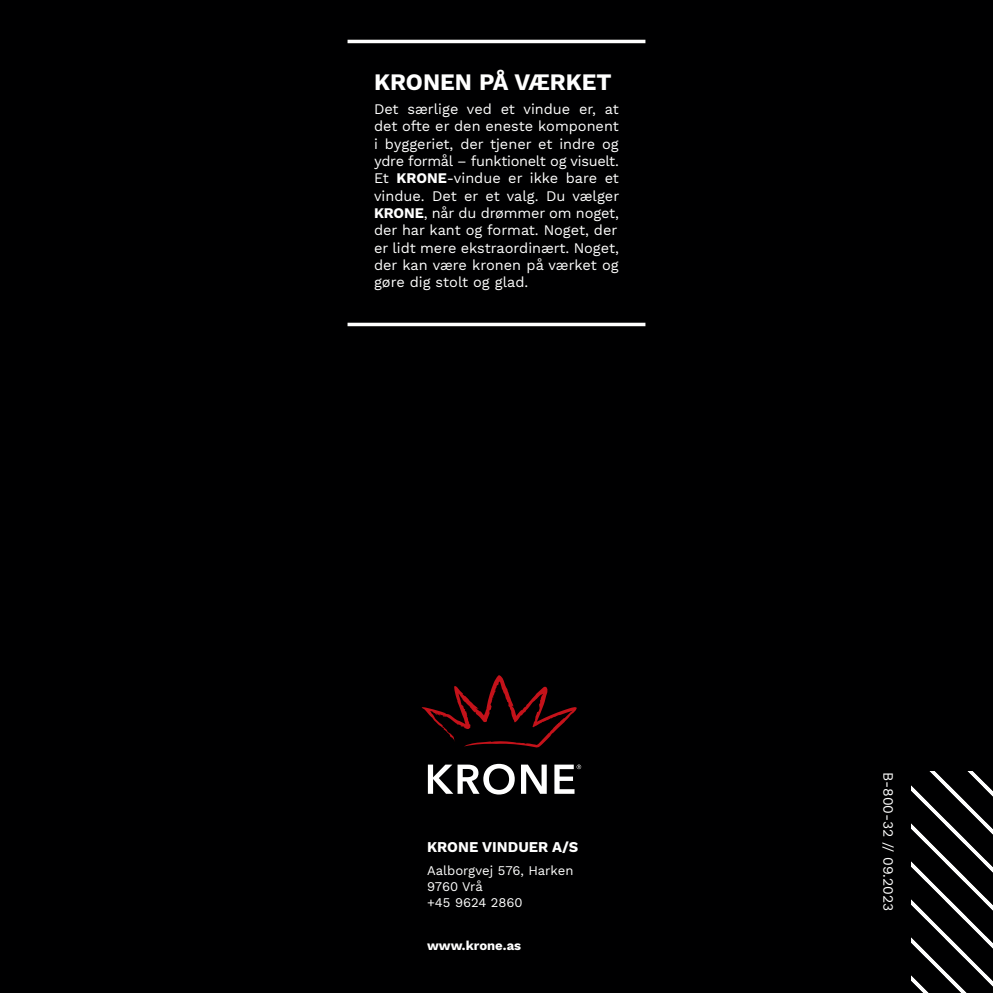
<style>
.page{position:relative;width:993px;height:993px;background:#fff}
.page>*{position:absolute;margin:0;border:0;box-sizing:border-box;transform-origin:0 0}
.t1{font:700 23.1px "Work Sans";color:#fff}
.t2{font:700 14.7px "Work Sans";color:#fff}
.t3{font:14.35px/17.3px "Work Sans";color:#fff;text-align:justify}
.Brødtekst{font:14px "Work Sans";color:#fff}
.Brødtekst-2{font:13.12px "Work Sans";color:#fff}
.Brødtekst-3{font:700 13.12px "Work Sans";color:#fff}
.s1{font-weight:700}
</style>
<div class="page">
<div style="left:0;top:0;width:992px;height:992px;background:#000001"></div>
<svg style="left:421px;top:675px;width:156px;height:73px"></svg>
<svg style="left:428px;top:763px;width:153px;height:31px"></svg>
<svg style="left:911px;top:771px;width:81px;height:221px"></svg>
<hr style="left:347px;top:40px;width:298px;height:3px;background:#fff">
<svg style="left:347px;top:322px;width:298px;height:4px"></svg>
<p class="t1" style="left:374px;top:68px;width:239px">KRONEN PÅ VÆRKET</p>
<p class="t3" style="left:374px;top:101px;width:247px">Det særlige ved et vindue er, at det ofte er den eneste komponent i byggeriet, der tjener et indre og ydre formål – funktionelt og visuelt.<br>Et <span class="s1">KRONE</span>-vindue er ikke bare et vindue. Det er et valg. Du vælger</p>
<p class="t3" style="left:374px;top:205px;width:246px"><span class="s1">KRONE</span>, når du drømmer om noget,</p>
<p class="t3" style="left:374px;top:222px;width:245px">der har kant og format. Noget, der</p>
<p class="t3" style="left:374px;top:240px;width:246px">er lidt mere ekstraordinært. Noget, der kan være kronen på værket og gøre dig stolt og glad.</p>
<p class="t2" style="left:427px;top:838px;width:152px">KRONE VINDUER A/S</p>
<p class="Brødtekst-2" style="left:427px;top:862px;width:148px">Aalborgvej 576, Harken</p>
<p class="Brødtekst-2" style="left:427px;top:878px;width:57px">9760 Vrå</p>
<p class="Brødtekst-2" style="left:427px;top:894px;width:97px">+45 9624 2860</p>
<p class="Brødtekst-3" style="left:427px;top:937px;width:96px">www.krone.as</p>
<p class="Brødtekst" style="left:896px;top:771px;width:141px;rotate:90deg">B-800-32 // 09.2023</p>
</div>
